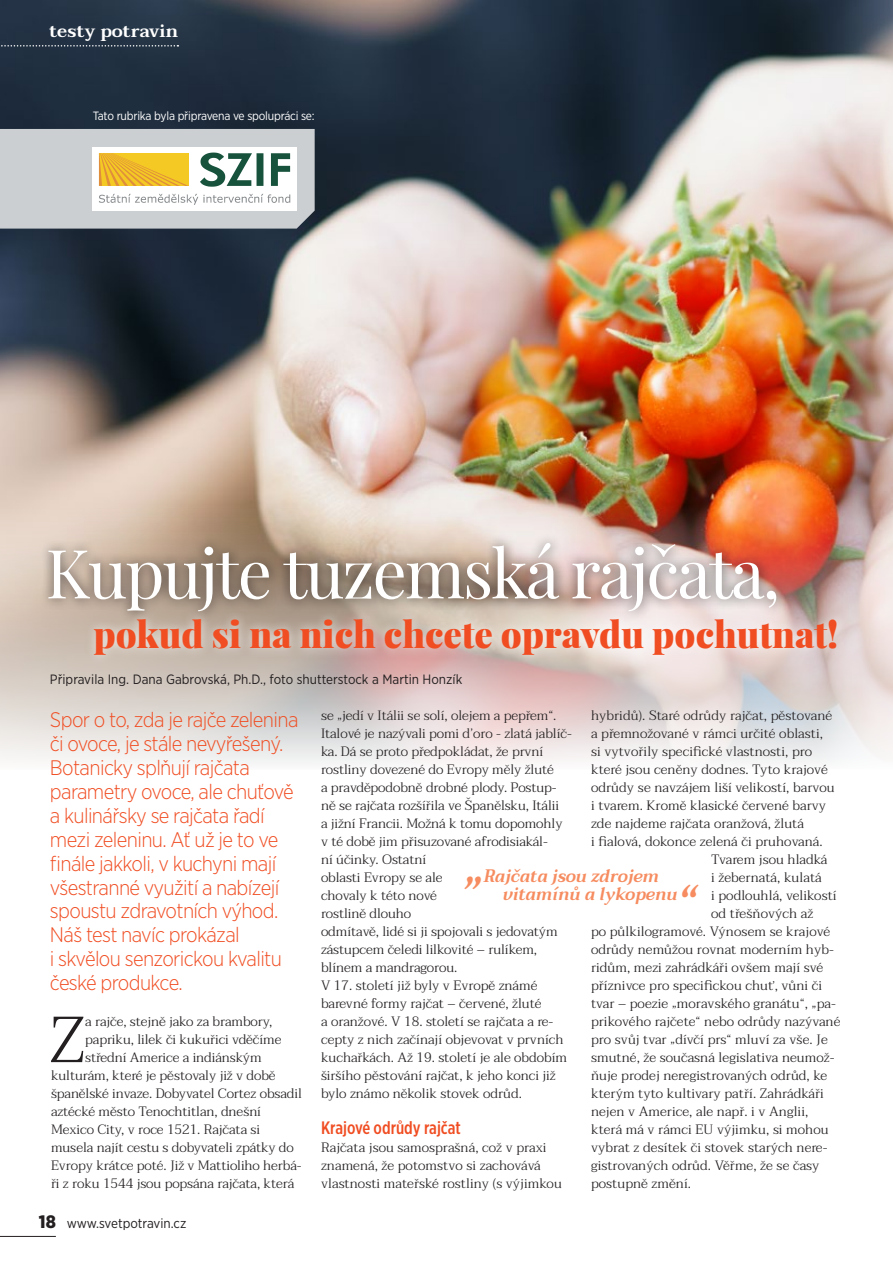
<style>
.page{position:relative;width:893px;height:1263px;background:#fff}
.page>*{position:absolute;margin:0;border:0;box-sizing:border-box;transform-origin:0 0}
.t1{font:67.65px "Playfair Display";letter-spacing:-.03em;color:#fff}
.text_1__odstavec{font:300 64.95px "Taviraj";color:#231f20}
.text_odstavec{font:italic 600 45px "Taviraj";color:#f68c60}
.t2{font:900 36.6px "Playfair Display";color:#f04d22}
.t3{font:300 21px/23.9px "Gotham Narrow";letter-spacing:-.03em;color:#f04d22}
.text_odstavec-2{font:italic 600 18px "Taviraj";color:#f68c60;scale:.95 1}
.nadpis_odstavce{font:500 18px "Gotham X Narrow";color:#f04d22}
.t4{font:600 18px "Taviraj";color:#fff}
.text_odstavec-3{font:300 13.5px/18px "Taviraj";letter-spacing:.005em;color:#231f20}
.text_1__odstavec-2{font:300 13.5px/18px "Taviraj";letter-spacing:-.005em;color:#231f20}
.t5{font:13.5px "Gotham Narrow";color:#231f20}
.t6{font:12px "Gotham Narrow";letter-spacing:-.02em;color:#fff}
.s1{font-weight:900;font-size:18px}
</style>
<div class="page">
<img style="left:0;top:0;width:843px;height:504px">
<svg style="left:0;top:504px;width:843px;height:259px;background:#dcc9c2"></svg>
<img style="left:843px;top:0;width:50px;height:756px">
<hr style="left:0;top:1236px;width:56px;height:1px;background:#231f20">
<div style="left:38px;top:532px;width:750px;height:91px;background:#231f20;opacity:.75"></div>
<div style="left:85px;top:609px;width:762px;height:56px;background:#fff;opacity:.75"></div>
<svg style="left:0;top:45px;width:178px;height:2px"></svg>
<svg style="left:0;top:129px;width:315px;height:100px"></svg>
<p class="t4" style="left:49px;top:20px;width:130px">testy potravin</p>
<p class="t6" style="left:93px;top:108px;width:223px">Tato rubrika byla připravena ve spolupráci se:</p>
<p class="t1" style="left:46px;top:520px;width:736px">Kupujte tuzemská rajčata,</p>
<p class="t2" style="left:94px;top:605px;width:746px">pokud si na nich chcete opravdu pochutnat!</p>
<p class="t5" style="left:50px;top:671px;width:414px">Připravila Ing. Dana Gabrovská, Ph.D., foto shutterstock a Martin Honzík</p>
<p class="t3" style="left:50px;top:707px;width:250px">Spor o to, zda je rajče zelenina či ovoce, je stále nevyřešený.<br>Botanicky splňují rajčata parametry ovoce, ale chuťově a kulinářsky se rajčata řadí mezi zeleninu. Ať už je to ve finále jakkoli, v kuchyni mají všestranné využití a nabízejí spoustu zdravotních výhod.<br>Náš test navíc prokázal<br>i skvělou senzorickou kvalitu české produkce.</p>
<p class="text_1__odstavec" style="left:49px;top:990px;width:38px">Z</p>
<p class="text_1__odstavec-2" style="left:85px;top:1013px;width:189px">a rajče, stejně jako za brambory,</p>
<p class="text_1__odstavec-2" style="left:85px;top:1031px;width:198px">papriku, lilek či kukuřici vděčíme</p>
<p class="text_1__odstavec-2" style="left:85px;top:1049px;width:178px">střední Americe a indiánským</p>
<p class="text_1__odstavec-2" style="left:51px;top:1067px;width:226px">kulturám, které je pěstovaly již v době</p>
<p class="text_1__odstavec-2" style="left:51px;top:1085px;width:252px">španělské invaze. Dobyvatel Cortez obsadil</p>
<p class="text_1__odstavec-2" style="left:51px;top:1103px;width:212px">aztécké město Tenochtitlan, dnešní</p>
<p class="text_1__odstavec-2" style="left:51px;top:1121px;width:211px">Mexico City, v roce 1521. Rajčata si</p>
<p class="text_1__odstavec-2" style="left:51px;top:1139px;width:244px">musela najít cestu s dobyvateli zpátky do</p>
<p class="text_1__odstavec-2" style="left:51px;top:1157px;width:252px">Evropy krátce poté. Již v Mattioliho herbá-</p>
<p class="text_1__odstavec-2" style="left:51px;top:1175px;width:245px">ři z roku 1544 jsou popsána rajčata, která</p>
<p class="t5" style="left:39px;top:1214px;width:149px"><span class="s1">18</span> www.svetpotravin.cz</p>
<p class="text_odstavec-3" style="left:591px;top:707px;width:243px">hybridů). Staré odrůdy rajčat, pěstované</p>
<p class="text_odstavec-3" style="left:591px;top:725px;width:233px">a přemnožované v rámci určité oblasti,</p>
<p class="text_odstavec-3" style="left:591px;top:743px;width:223px">si vytvořily specifické vlastnosti, pro</p>
<p class="text_odstavec-3" style="left:591px;top:761px;width:238px">které jsou ceněny dodnes. Tyto krajové</p>
<p class="text_odstavec-3" style="left:591px;top:779px;width:245px">odrůdy se navzájem liší velikostí, barvou</p>
<p class="text_odstavec-3" style="left:591px;top:797px;width:237px">i tvarem. Kromě klasické červené barvy</p>
<p class="text_odstavec-3" style="left:591px;top:815px;width:214px">zde najdeme rajčata oranžová, žlutá</p>
<p class="text_odstavec-3" style="left:591px;top:833px;width:233px">i fialová, dokonce zelená či pruhovaná.</p>
<p class="text_odstavec-3" style="left:711px;top:851px;width:118px">Tvarem jsou hladká</p>
<p class="text_odstavec-3" style="left:711px;top:869px;width:112px">i žebernatá, kulatá</p>
<p class="text_odstavec-3" style="left:711px;top:887px;width:127px">i podlouhlá, velikostí</p>
<p class="text_odstavec-3" style="left:711px;top:905px;width:104px">od třešňových až</p>
<p class="text_odstavec-3" style="left:591px;top:923px;width:241px">po půlkilogramové. Výnosem se krajové</p>
<p class="text_odstavec-3" style="left:591px;top:941px;width:244px">odrůdy nemůžou rovnat moderním hyb-</p>
<p class="text_odstavec-3" style="left:591px;top:959px;width:234px">ridům, mezi zahrádkáři ovšem mají své</p>
<p class="text_odstavec-3" style="left:591px;top:977px;width:233px">příznivce pro specifickou chuť, vůni či</p>
<p class="text_odstavec-3" style="left:591px;top:995px;width:246px">tvar – poezie „moravského granátu“, „pa-</p>
<p class="text_odstavec-3" style="left:591px;top:1013px;width:251px">prikového rajčete“ nebo odrůdy nazývané</p>
<p class="text_odstavec-3" style="left:591px;top:1031px;width:238px">pro svůj tvar „dívčí prs“ mluví za vše. Je</p>
<p class="text_odstavec-3" style="left:591px;top:1049px;width:245px">smutné, že současná legislativa neumož-</p>
<p class="text_odstavec-3" style="left:591px;top:1067px;width:238px">ňuje prodej neregistrovaných odrůd, ke</p>
<p class="text_odstavec-3" style="left:591px;top:1085px;width:234px">kterým tyto kultivary patří. Zahrádkáři</p>
<p class="text_odstavec-3" style="left:591px;top:1103px;width:219px">nejen v Americe, ale např. i v Anglii,</p>
<p class="text_odstavec-3" style="left:591px;top:1121px;width:239px">která má v rámci EU výjimku, si mohou</p>
<p class="text_odstavec-3" style="left:591px;top:1139px;width:238px">vybrat z desítek či stovek starých nere-</p>
<p class="text_odstavec-3" style="left:591px;top:1157px;width:230px">gistrovaných odrůd. Věřme, že se časy</p>
<p class="text_odstavec-3" style="left:591px;top:1175px;width:102px">postupně změní.</p>
<p class="text_1__odstavec-2" style="left:321px;top:707px;width:252px">se „jedí v Itálii se solí, olejem a pepřem“.<br>Italové je nazývali pomi d’oro - zlatá jablíč&shy;ka. Dá se proto předpokládat, že první rostliny dovezené do Evropy měly žluté<br>a pravděpodobně drobné plody. Postup&shy;ně se rajčata rozšířila ve Španělsku, Itálii<br>a jižní Francii. Možná k tomu dopomohly v té době jim přisuzované afrodisiakál-<br>ní účinky. Ostatní<br>oblasti Evropy se ale<br>chovaly k této nové<br>rostlině dlouho<br>odmítavě, lidé si ji spojovali s jedovatým zástupcem čeledi lilkovité – rulíkem, blínem a mandragorou.</p>
<p class="text_odstavec-3" style="left:321px;top:977px;width:248px">V 17. století již byly v Evropě známé barevné formy rajčat – červené, žluté<br>a oranžové. V 18. století se rajčata a re&shy;cepty z nich začínají objevovat v prvních kuchařkách. Až 19. století je ale obdobím širšího pěstování rajčat, k jeho konci již bylo známo několik stovek odrůd.</p>
<p class="nadpis_odstavce" style="left:321px;top:1117px;width:141px">Krajové odrůdy rajčat</p>
<p class="text_odstavec-3" style="left:321px;top:1139px;width:242px">Rajčata jsou samosprašná, což v praxi znamená, že potomstvo si zachovává vlastnosti mateřské rostliny (s výjimkou</p>
<p class="text_odstavec" style="left:465px;top:845px;width:21px">„</p>
<p class="text_odstavec-2" style="left:484px;top:865px;width:186px">Rajčata jsou zdrojem</p>
<p class="text_odstavec-2" style="left:503px;top:883px;width:185px">vitamínů a lykopenu</p>
<p class="text_odstavec" style="left:677px;top:875px;width:21px">“</p>
</div>
